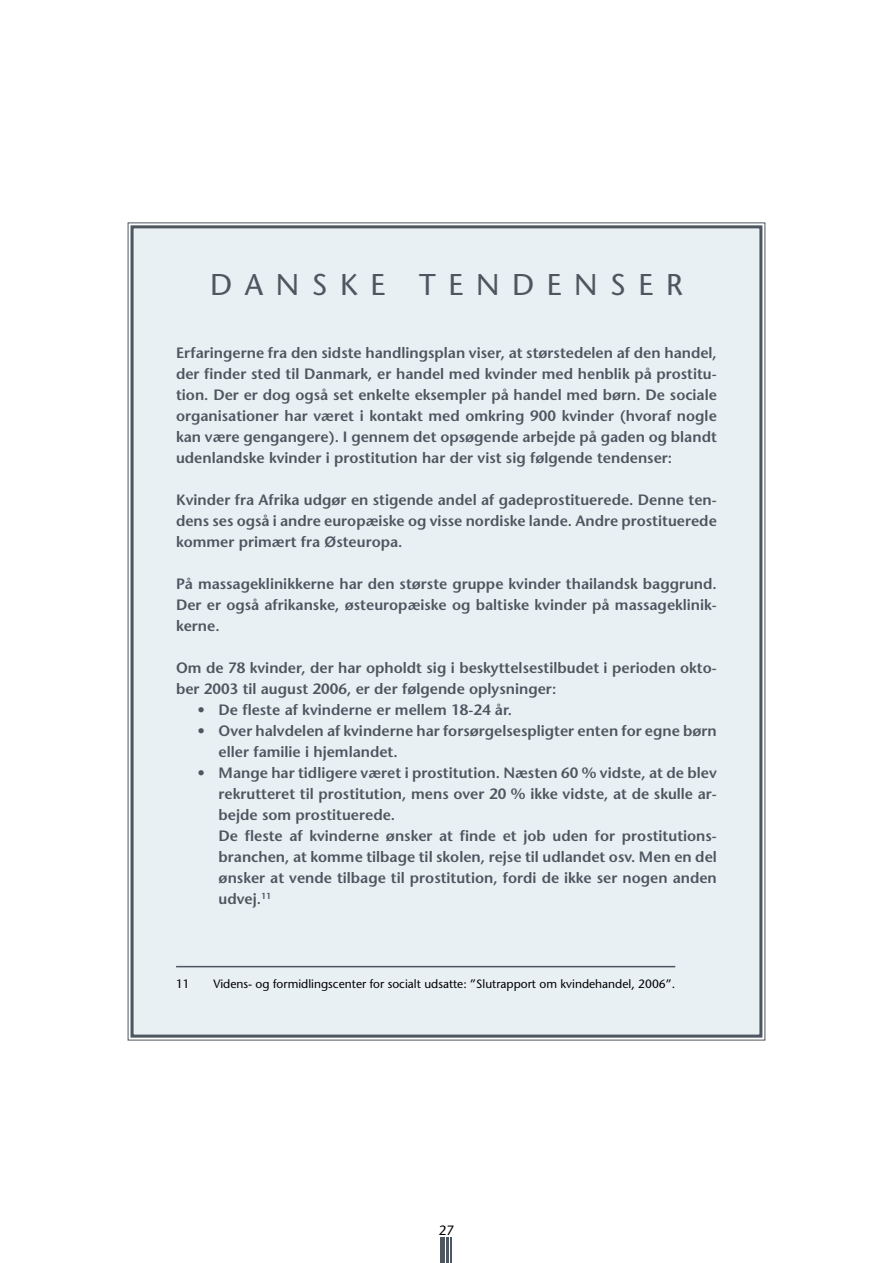
<style>
.page{position:relative;width:893px;height:1263px;background:#fff}
.page>*{position:absolute;margin:0;border:0;box-sizing:border-box;transform-origin:0 0}
.t1{font:30px "Stone Sans";color:#4e5760}
.t2{font:600 15px/21px "Stone Sans";color:#4e5760;text-align:justify}
.t3{font:13.5px "Stone Sans";color:#000}
.t4{font:12px "Stone Sans";color:#000}
</style>
<div class="page">
<hr style="left:441px;top:1237px;width:4px;height:26px;background:#4e5760">
<svg style="left:451px;top:1237px;width:1px;height:26px"></svg>
<hr style="left:446px;top:1237px;width:2px;height:26px;background:#4e5760">
<div style="left:127px;top:222px;width:639px;height:819px;background:#e9f0f4"></div>
<div style="left:131px;top:225px;width:631px;height:812px;border:3px solid #4e5760"></div>
<h1 class="t1" style="left:210px;top:266px;width:64px">D ansk</h1>
<h1 class="t1" style="left:371px;top:266px;width:79px">E tendenser</h1>
<p class="t2" style="left:176px;top:342px;width:542px">Erfaringerne fra den sidste handlingsplan viser, at størstedelen af den handel, der finder sted til Danmark, er handel med kvinder med henblik på prostitu&shy;tion. Der er dog også set enkelte eksempler på handel med børn. De sociale organisationer har været i kontakt med omkring 900 kvinder (hvoraf nogle kan være gengangere). I gennem det opsøgende arbejde på gaden og blandt udenlandske kvinder i prostitution har der vist sig følgende tendenser:</p>
<p class="t2" style="left:176px;top:489px;width:542px">Kvinder fra Afrika udgør en stigende andel af gadeprostituerede. Denne ten&shy;dens ses også i andre europæiske og visse nordiske lande. Andre prostituerede kommer primært fra Østeuropa.</p>
<p class="t2" style="left:176px;top:573px;width:542px">På massageklinikkerne har den største gruppe kvinder thailandsk baggrund.<br>Der er også afrikanske, østeuropæiske og baltiske kvinder på massageklinik&shy;kerne.</p>
<p class="t2" style="left:176px;top:657px;width:542px">Om de 78 kvinder, der har opholdt sig i beskyttelsestilbudet i perioden okto&shy;ber 2003 til august 2006, er der følgende oplysninger:</p>
<p class="t2" style="left:197px;top:699px;width:316px">• De fleste af kvinderne er mellem 18-24 år.</p>
<p class="t2" style="left:219px;top:720px;width:500px;text-indent:-21px">• Over halvdelen af kvinderne har forsørgelsespligter enten for egne børn eller familie i hjemlandet.</p>
<p class="t2" style="left:219px;top:762px;width:500px;text-align:left;text-indent:-21px">• Mange har tidligere været i prostitution. Næsten 60 % vidste, at de blev rekrutteret til prostitution, mens over 20 % ikke vidste, at de skulle ar&shy;bejde som prostituerede.<br>De fleste af kvinderne ønsker at finde et job uden for prostitutions&shy;branchen, at komme tilbage til skolen, rejse til udlandet osv. Men en del ønsker at vende tilbage til prostitution, fordi de ikke ser nogen anden udvej.<sup>11</sup></p>
<p class="t4" style="left:176px;top:976px;width:15px">11</p>
<p class="t4" style="left:214px;top:976px;width:463px">Videns- og formidlingscenter for socialt udsatte: ”Slutrapport om kvindehandel, 2006”.</p>
<p class="t3" style="left:439px;top:1222px;width:17px">27</p>
</div>
